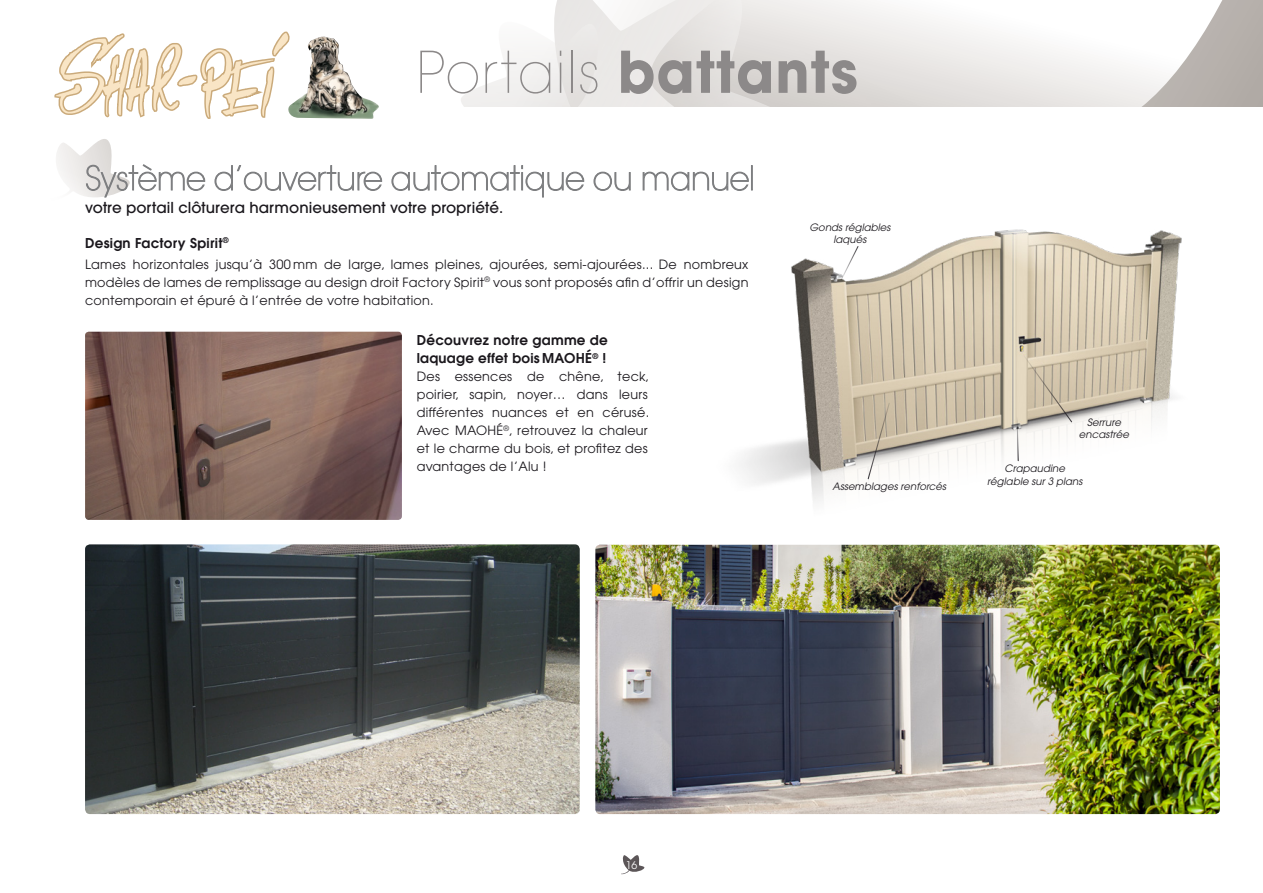
<style>
.page{position:relative;width:1263px;height:893px;background:#fff}
.page>*{position:absolute;margin:0;border:0;box-sizing:border-box;transform-origin:0 0}
.t1{font:200 57px "Avant Garde";letter-spacing:.02em;color:#8c8989;scale:.95 1}
.t2{font:500 15px "Avant Garde";letter-spacing:.005em;color:#1a171c}
.Texte{font:600 13.5px/18px "Avant Garde";letter-spacing:.02em;color:#1a171c}
.t3{font:12.75px/18px "Avant Garde";letter-spacing:.02em;color:#1a171c;text-align:justify}
.t4{font:10.5px "Avant Garde";color:#fff}
.t5{font:italic 10.2px/12.1px "Avant Garde";letter-spacing:.005em;color:#1a171c;text-align:center}
.s1{font-weight:700}
</style>
<div class="page">
<img style="left:739px;top:183px;width:443px;height:320px">
<svg style="left:867px;top:402px;width:23px;height:78px"></svg>
<svg style="left:839px;top:245px;width:20px;height:37px"></svg>
<svg style="left:1016px;top:352px;width:57px;height:110px"></svg>
<img style="left:595px;top:545px;width:625px;height:269px">
<img style="left:85px;top:544px;width:495px;height:270px">
<img style="left:85px;top:332px;width:317px;height:188px">
<svg style="left:392px;top:165px;width:192px;height:32px"></svg>
<svg style="left:594px;top:172px;width:36px;height:19px"></svg>
<svg style="left:643px;top:166px;width:109px;height:25px"></svg>
<svg style="left:820px;top:0;width:443px;height:106px"></svg>
<svg style="left:461px;top:0;width:359px;height:106px"></svg>
<svg style="left:54px;top:31px;width:328px;height:167px"></svg>
<img style="left:286px;top:37px;width:96px;height:82px">
<svg style="left:621px;top:855px;width:24px;height:19px"></svg>
<p class="t1" style="left:417px;top:39px;width:466px">Portails <span class="s1">battants</span></p>
<p class="t2" style="left:85px;top:198px;width:420px">votre portail clôturera harmonieusement votre propriété.</p>
<p class="Texte" style="left:85px;top:233px;width:145px">Design Factory Spirit<sup>®</sup></p>
<p class="t3" style="left:85px;top:255px;width:665px">Lames horizontales jusqu’à 300 mm de large, lames pleines, ajourées, semi-ajourées... De nombreux modèles de lames de remplissage au design droit Factory Spirit<sup>®</sup> vous sont proposés afin d’offrir un design contemporain et épuré à l’entrée de votre habitation.</p>
<p class="Texte" style="left:417px;top:331px;width:192px">Découvrez notre gamme de laquage effet bois MAOHÉ<sup>®</sup> !</p>
<p class="t3" style="left:417px;top:368px;width:234px">Des essences de chêne, teck, poirier, sapin, noyer… dans leurs différentes nuances et en cérusé.<br>Avec MAOHÉ<sup>®</sup>, retrouvez la chaleur et le charme du bois, et profitez des avantages de l’Alu !</p>
<p class="t5" style="left:809px;top:221px;width:83px">Gonds réglables laqués</p>
<p class="t5" style="left:832px;top:480px;width:115px">Assemblages renforcés</p>
<p class="t5" style="left:1079px;top:417px;width:52px;line-height:11.6px">Serrure encastrée</p>
<p class="t5" style="left:1004px;top:463px;width:62px">Crapaudine</p>
<p class="t5" style="left:987px;top:476px;width:97px">réglable sur 3 plans</p>
<p class="t4" style="left:626px;top:859px;width:13px">16</p>
</div>
